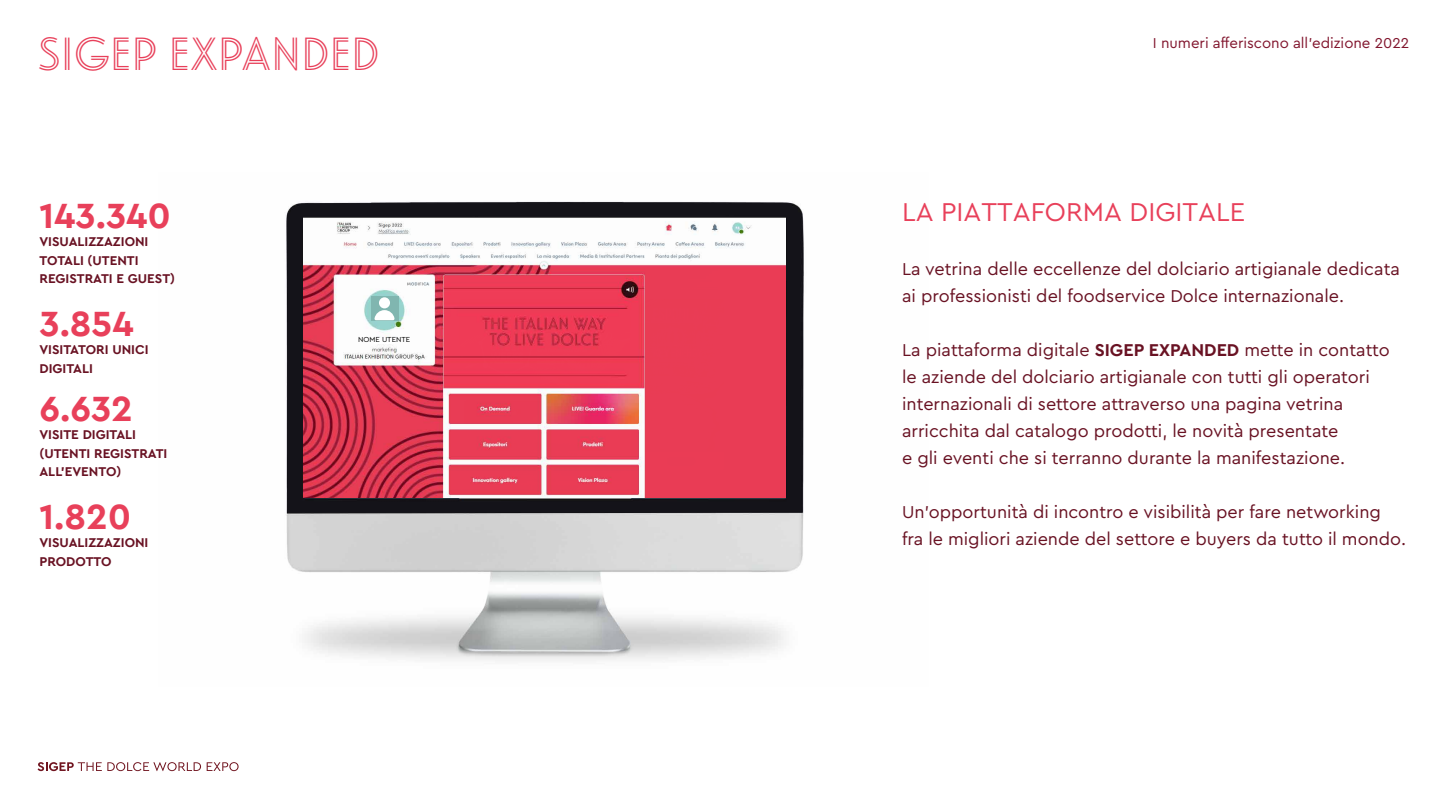
<style>
.page{position:relative;width:1440px;height:810px;background:#fff}
.page>*{position:absolute;margin:0;border:0;box-sizing:border-box;transform-origin:0 0}
.t1{font:45px "Landmark Inline";color:#e8405a}
.t2{font:700 36.83px "Cera Pro";color:#e8405a}
.t3{font:27px "Cera Pro";color:#e8405a}
.t4{font:18px/27px "Cera Pro";color:#691223}
.t5{font:15px "Cera Pro";color:#81152d}
.t6{font:700 13.42px/18.5px "Cera Pro";color:#691223}
.t7{font:7.65px "Cera Pro";color:#000}
.s1{font-weight:700}
</style>
<div class="page">
<img style="left:286px;top:201px;width:518px;height:460px">
<img style="left:304px;top:218px;width:482px;height:279px">
<div style="left:371px;top:296px;width:27px;height:25px;background:#80b6b0"></div>
<div style="left:379px;top:297px;width:11px;height:11px;background:#fff;border-radius:50%"></div>
<svg style="left:374px;top:310px;width:21px;height:10px"></svg>
<div style="left:374px;top:338px;width:21px;height:6px;background:#fff"></div>
<svg style="left:38px;top:762px;width:163px;height:9px"></svg>
<svg style="left:207px;top:762px;width:32px;height:9px"></svg>
<h1 class="t1" style="left:38px;top:24px;width:343px">SIGEP EXPANDED</h1>
<h2 class="t2" style="left:39px;top:191px;width:133px">143.340</h2>
<p class="t6" style="left:39px;top:232px;width:137px">VISUALIZZAZIONI<br>TOTALI (UTENTI<br>REGISTRATI E GUEST)</p>
<h2 class="t2" style="left:39px;top:299px;width:96px">3.854</h2>
<p class="t6" style="left:39px;top:340px;width:111px">VISITATORI UNICI<br>DIGITALI</p>
<h2 class="t2" style="left:39px;top:384px;width:95px">6.632</h2>
<p class="t6" style="left:39px;top:425px;width:130px">VISITE DIGITALI (UTENTI REGISTRATI<br>ALL’EVENTO)</p>
<h2 class="t2" style="left:39px;top:492px;width:93px">1.820</h2>
<p class="t6" style="left:39px;top:533px;width:111px">VISUALIZZAZIONI<br>PRODOTTO</p>
<p class="t7" style="left:358px;top:334px;width:53px">NOME UTENTE</p>
<p class="t5" style="left:1153px;top:33px;width:258px">I numeri afferiscono all’edizione 2022</p>
<h3 class="t3" style="left:902px;top:194px;width:344px">LA PIATTAFORMA DIGITALE</h3>
<p class="t4" style="left:902px;top:254px;width:500px">La vetrina delle eccellenze del dolciario artigianale dedicata ai professionisti del foodservice Dolce internazionale.</p>
<p class="t4" style="left:902px;top:335px;width:489px">La piattaforma digitale <span class="s1">SIGEP EXPANDED</span> mette in contatto le aziende del dolciario artigianale con tutti gli operatori internazionali di settore attraverso una pagina vetrina arricchita dal catalogo prodotti, le novità presentate<br>e gli eventi che si terranno durante la manifestazione.</p>
<p class="t4" style="left:902px;top:497px;width:505px">Un’opportunità di incontro e visibilità per fare networking fra le migliori aziende del settore e buyers da tutto il mondo.</p>
</div>
